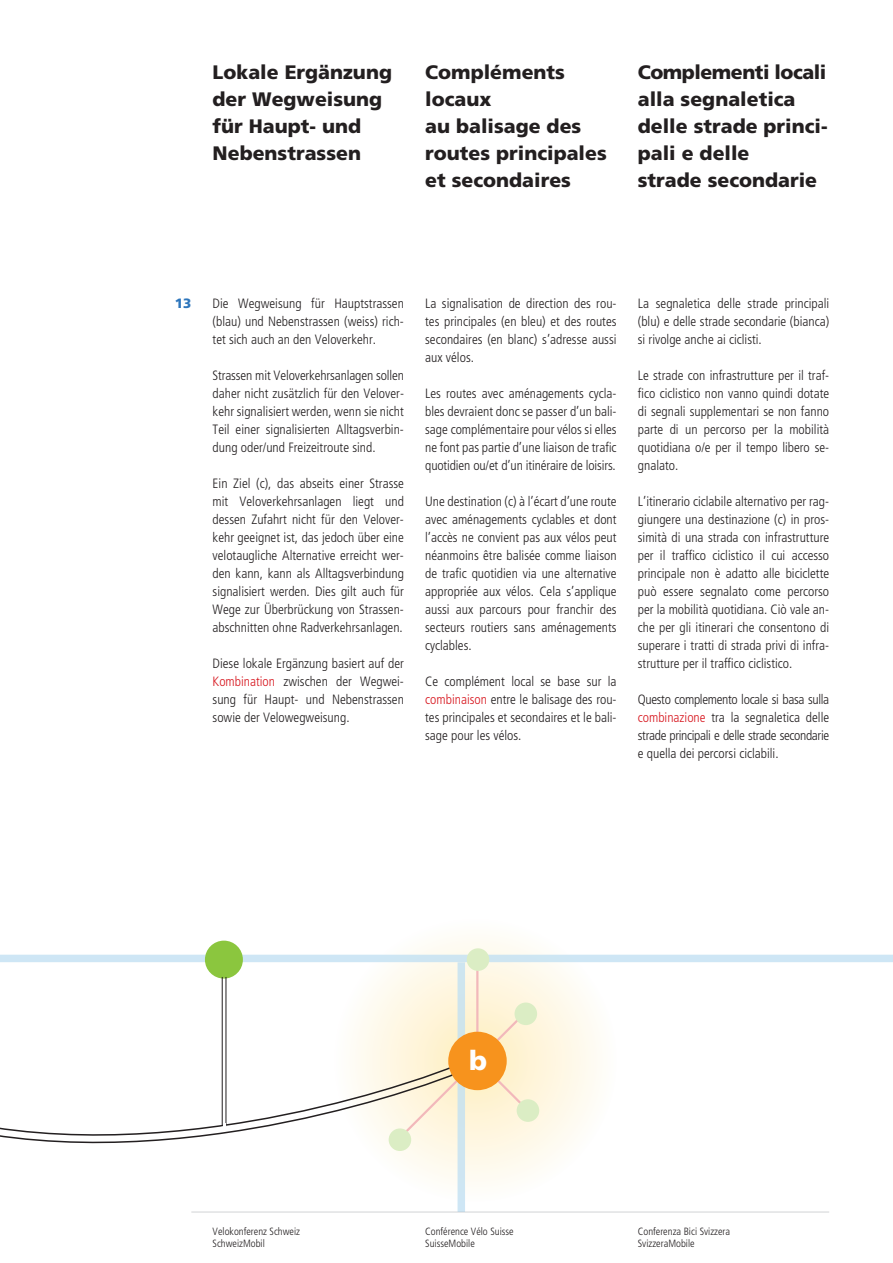
<style>
.page{position:relative;width:893px;height:1263px;background:#fff}
.page>*{position:absolute;margin:0;border:0;box-sizing:border-box;transform-origin:0 0}
.t1{font:900 27px "Frutiger";color:#fff}
.t2{font:900 19.5px/27px "Frutiger";color:#231f20}
.t3{font:300 condensed 13.5px/18px "Frutiger";color:#231f20;text-align:justify}
.t4{font:900 13.5px "Frutiger";color:#2e76bc}
.t5{font:300 condensed 10.5px/12.6px "Frutiger";color:#231f20}
.s1{color:#d7171f}
</style>
<div class="page">
<hr style="left:191px;top:1211px;width:638px;height:1px;background:#d1d2d4">
<svg style="left:0;top:939px;width:893px;height:272px"></svg>
<div style="left:448px;top:1032px;width:59px;height:58px;background:#f7931d;border-radius:50%"></div>
<div style="left:205px;top:941px;width:38px;height:37px;background:#8bc63e;border-radius:50%"></div>
<svg style="left:0;top:962px;width:451px;height:7px"></svg>
<svg style="left:0;top:969px;width:454px;height:214px"></svg>
<svg style="left:221px;top:1123px;width:6px;height:7px"></svg>
<h2 class="t2" style="left:213px;top:59px;width:181px">Lokale Ergänzung der Wegweisung für Haupt- und<br>Nebenstrassen</h2>
<h2 class="t2" style="left:425px;top:59px;width:183px">Compléments locaux<br>au balisage des routes principales et secondaires</h2>
<h2 class="t2" style="left:638px;top:59px;width:191px">Complementi locali alla segnaletica delle strade princi&shy;pali e delle<br>strade secondarie</h2>
<p class="t4" style="left:175px;top:295px;width:18px">13</p>
<p class="t3" style="left:213px;top:294px;width:193px">Die Wegweisung für Hauptstrassen (blau) und Nebenstrassen (weiss) rich&shy;tet sich auch an den Veloverkehr.</p>
<p class="t3" style="left:213px;top:366px;width:193px">Strassen mit Veloverkehrsanlagen sollen daher nicht zusätzlich für den Velover&shy;kehr signalisiert werden, wenn sie nicht Teil einer signalisierten Alltagsverbin&shy;dung oder/und Freizeitroute sind.</p>
<p class="t3" style="left:213px;top:474px;width:193px">Ein Ziel (c), das abseits einer Strasse mit Veloverkehrsanlagen liegt und dessen Zufahrt nicht für den Velover&shy;kehr geeignet ist, das jedoch über eine velotaugliche Alternative erreicht wer&shy;den kann, kann als Alltagsverbindung signalisiert werden. Dies gilt auch für Wege zur Überbrückung von Strassen&shy;abschnitten ohne Radverkehrsanlagen.</p>
<p class="t3" style="left:213px;top:654px;width:193px">Diese lokale Ergänzung basiert auf der <span class="s1">Kombination</span> zwischen der Wegwei&shy;sung für Haupt- und Nebenstrassen sowie der Velowegweisung.</p>
<p class="t3" style="left:425px;top:294px;width:193px">La signalisation de direction des rou&shy;tes principales (en bleu) et des routes secondaires (en blanc) s’adresse aussi aux vélos.</p>
<p class="t3" style="left:425px;top:384px;width:193px">Les routes avec aménagements cycla&shy;bles devraient donc se passer d’un bali&shy;sage complémentaire pour vélos si elles ne font pas partie d’une liaison de trafic quotidien ou/et d’un itinéraire de loisirs.</p>
<p class="t3" style="left:425px;top:492px;width:193px">Une destination (c) à l’écart d’une route avec aménagements cyclables et dont l’accès ne convient pas aux vélos peut néanmoins être balisée comme liaison de trafic quotidien via une alternative appropriée aux vélos. Cela s’applique aussi aux parcours pour franchir des secteurs routiers sans aménagements cyclables.</p>
<p class="t3" style="left:425px;top:672px;width:193px">Ce complément local se base sur la <span class="s1">combinaison</span> entre le balisage des rou&shy;tes principales et secondaires et le bali&shy;sage pour les vélos.</p>
<p class="t3" style="left:638px;top:294px;width:193px">La segnaletica delle strade principali (blu) e delle strade secondarie (bianca) si rivolge anche ai ciclisti.</p>
<p class="t3" style="left:638px;top:366px;width:193px">Le strade con infrastrutture per il traf&shy;fico ciclistico non vanno quindi dotate di segnali supplementari se non fanno parte di un percorso per la mobilità quotidiana o/e per il tempo libero se&shy;gnalato.</p>
<p class="t3" style="left:638px;top:492px;width:193px">L’itinerario ciclabile alternativo per rag&shy;giungere una destinazione (c) in pros&shy;simità di una strada con infrastrutture per il traffico ciclistico il cui accesso principale non è adatto alle biciclette può essere segnalato come percorso per la mobilità quotidiana. Ciò vale an&shy;che per gli itinerari che consentono di superare i tratti di strada privi di infra&shy;strutture per il traffico ciclistico.</p>
<p class="t3" style="left:638px;top:690px;width:193px">Questo complemento locale si basa sulla <span class="s1">combinazione</span> tra la segnaletica delle strade principali e delle strade secondarie e quella dei percorsi ciclabili.</p>
<h1 class="t1" style="left:469px;top:1044px;width:20px">b</h1>
<p class="t5" style="left:213px;top:1225px;width:89px">Velokonferenz Schweiz<br>SchweizMobil</p>
<p class="t5" style="left:425px;top:1225px;width:90px">Conférence Vélo Suisse<br>SuisseMobile</p>
<p class="t5" style="left:638px;top:1225px;width:94px">Conferenza Bici Svizzera<br>SvizzeraMobile</p>
</div>
